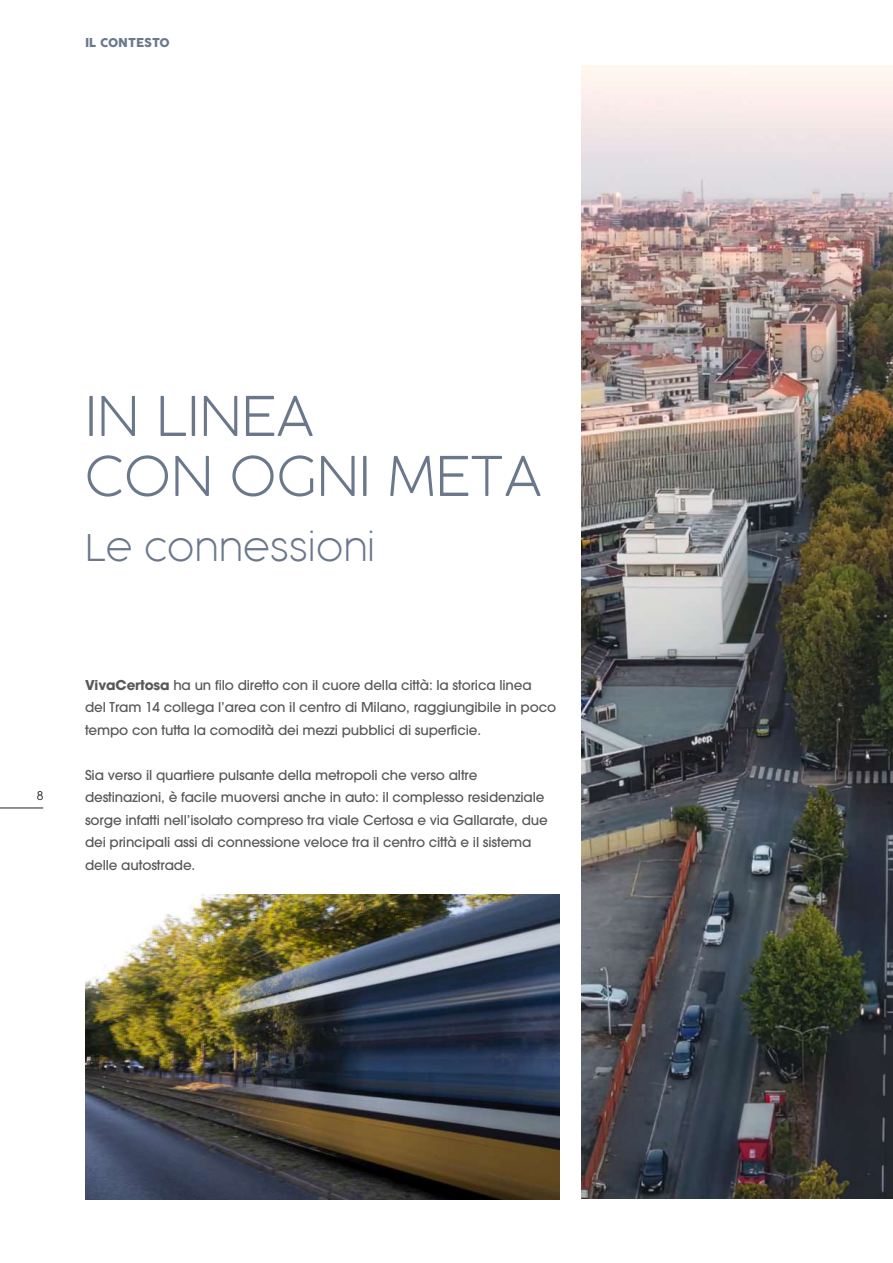
<style>
.page{position:relative;width:893px;height:1263px;background:#fff}
.page>*{position:absolute;margin:0;border:0;box-sizing:border-box;transform-origin:0 0}
.t1{font:200 54px/60px "COCOGOOSE";color:#6b788c}
.t2{font:200 36px "COCOGOOSE";color:#6b788c}
.t3{font:500 13.5px/22.5px "ITC Avant Garde Pro";letter-spacing:-.01em;color:#57585a}
.t4{font:12px "Cocogoose";color:#6b788c}
.t5{font:12px "ITC Avant Garde Pro";color:#231f20}
.s1{font-weight:700}
</style>
<div class="page">
<hr style="left:0;top:807px;width:43px;height:1px;background:#231f20">
<img style="left:582px;top:66px;width:311px;height:1132px">
<img style="left:85px;top:894px;width:475px;height:305px">
<p class="t4" style="left:85px;top:36px;width:86px">IL CONTESTO</p>
<h1 class="t1" style="left:85px;top:389px;width:459px">IN LINEA<br>CON OGNI META</h1>
<h2 class="t2" style="left:85px;top:529px;width:292px">Le connessioni</h2>
<p class="t5" style="left:37px;top:788px;width:8px">8</p>
<p class="t3" style="left:85px;top:673px;width:473px"><span class="s1">VivaCertosa</span> ha un filo diretto con il cuore della città: la storica linea<br>del Tram 14 collega l’area con il centro di Milano, raggiungibile in poco tempo con tutta la comodità dei mezzi pubblici di superficie.</p>
<p class="t3" style="left:85px;top:763px;width:464px">Sia verso il quartiere pulsante della metropoli che verso altre destinazioni, è facile muoversi anche in auto: il complesso residenziale sorge infatti nell’isolato compreso tra viale Certosa e via Gallarate, due dei principali assi di connessione veloce tra il centro città e il sistema delle autostrade.</p>
</div>
